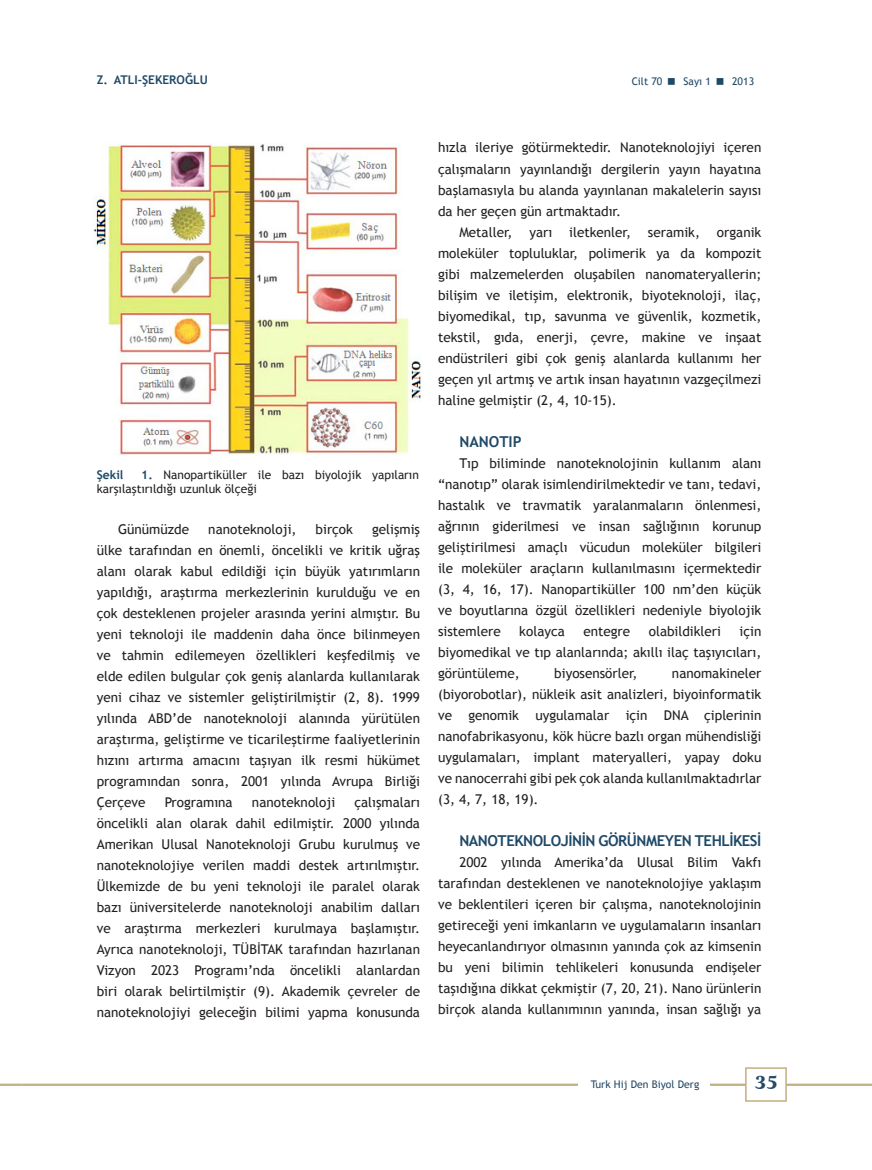
<style>
.page{position:relative;width:872px;height:1170px;background:#fff}
.page>*{position:absolute;margin:0;border:0;box-sizing:border-box;transform-origin:0 0}
.t1{font:900 18px "Arrus BT";color:#244a67}
.metin{font:700 15px "Trebuchet MS";letter-spacing:-.03em;color:#1e4967}
.metin-2{font:700 15px "Trebuchet MS";color:#1e4967}
.metin-3{font:13.5px/21px "Trebuchet MS";color:#231f20;text-align:justify}
.t2{font:12px/14.4px "Trebuchet MS";color:#231f20}
.metin-4{font:700 12px "Trebuchet MS";color:#1e4967}
.t3{font:10.5px "Trebuchet MS";color:#244a67}
.t4{font:10.5px "Trebuchet MS";color:#1e4967}
.s1{font-weight:700;color:#1e4967}
</style>
<div class="page">
<hr style="left:21px;top:1083px;width:851px;height:2px;background:#c4ae83">
<div style="left:745px;top:1067px;width:42px;height:34px;background:#fff;border:2px solid #c4ae83"></div>
<div style="left:578px;top:1077px;width:132px;height:17px;background:#fff"></div>
<hr style="left:0;top:1083px;width:21px;height:2px;background:#c4ae83">
<img style="left:94px;top:143px;width:327px;height:312px">
<p class="metin-4" style="left:97px;top:72px;width:113px">Z. ATLI-ŞEKEROĞLU</p>
<p class="t4" style="left:631px;top:75px;width:32px">Cilt 70</p>
<p class="t4" style="left:683px;top:75px;width:29px">Sayı 1</p>
<p class="t4" style="left:732px;top:75px;width:24px">2013</p>
<p class="metin-4" style="left:97px;top:467px;width:28px">Şekil</p>
<p class="t2" style="left:97px;top:467px;width:324px;text-indent:45px"><span class="s1">1.</span> Nanopartiküller ile bazı biyolojik yapıların karşılaştırıldığı uzunluk ölçeği</p>
<p class="metin-3" style="left:118px;top:518px;width:73px">Günümüzde</p>
<p class="metin-3" style="left:208px;top:518px;width:90px">nanoteknoloji,</p>
<p class="metin-3" style="left:316px;top:518px;width:39px">birçok</p>
<p class="metin-3" style="left:97px;top:518px;width:325px;text-indent:275px">gelişmiş ülke tarafından en önemli, öncelikli ve kritik uğraş alanı olarak kabul edildiği için büyük yatırımların yapıldığı, araştırma merkezlerinin kurulduğu ve en çok desteklenen projeler arasında yerini almıştır. Bu yeni teknoloji ile maddenin daha önce bilinmeyen ve tahmin edilemeyen özellikleri keşfedilmiş ve elde edilen bulgular çok geniş alanlarda kullanılarak yeni cihaz ve sistemler geliştirilmiştir (2, 8). 1999 yılında ABD’de nanoteknoloji alanında yürütülen araştırma, geliştirme ve ticarileştirme faaliyetlerinin hızını artırma amacını taşıyan ilk resmi hükümet programından sonra, 2001 yılında Avrupa Birliği Çerçeve</p>
<p class="metin-3" style="left:97px;top:791px;width:325px;text-indent:258px">çalışmaları öncelikli alan olarak dahil edilmiştir. 2000 yılında Amerikan Ulusal Nanoteknoloji Grubu kurulmuş ve nanoteknolojiye verilen maddi destek artırılmıştır.<br>Ülkemizde de bu yeni teknoloji ile paralel olarak bazı üniversitelerde nanoteknoloji anabilim dalları ve araştırma merkezleri kurulmaya başlamıştır.<br>Ayrıca nanoteknoloji, TÜBİTAK tarafından hazırlanan Vizyon 2023 Programı’nda öncelikli alanlardan biri olarak belirtilmiştir (9). Akademik çevreler de nanoteknolojiyi geleceğin bilimi yapma konusunda</p>
<p class="metin-3" style="left:165px;top:791px;width:70px">Programına</p>
<p class="metin-3" style="left:252px;top:791px;width:85px">nanoteknoloji</p>
<p class="metin-3" style="left:438px;top:137px;width:325px">hızla ileriye götürmektedir. Nanoteknolojiyi içeren çalışmaların yayınlandığı dergilerin yayın hayatına başlamasıyla bu alanda yayınlanan makalelerin sayısı da her geçen gün artmaktadır.</p>
<p class="metin-3" style="left:459px;top:221px;width:54px">Metaller,</p>
<p class="metin-3" style="left:529px;top:221px;width:24px">yarı</p>
<p class="metin-3" style="left:569px;top:221px;width:63px">iletkenler,</p>
<p class="metin-3" style="left:648px;top:221px;width:53px">seramik,</p>
<p class="metin-3" style="left:438px;top:221px;width:325px;text-indent:279px">organik moleküler topluluklar, polimerik ya da kompozit gibi malzemelerden oluşabilen nanomateryallerin; bilişim ve iletişim, elektronik, biyoteknoloji, ilaç, biyomedikal, tıp, savunma ve güvenlik, kozmetik, tekstil, gıda, enerji, çevre, makine ve inşaat endüstrileri gibi çok geniş alanlarda kullanımı her geçen yıl artmış ve artık insan hayatının vazgeçilmezi haline gelmiştir (2, 4, 10-15).</p>
<p class="metin-2" style="left:459px;top:432px;width:64px">NANOTIP</p>
<p class="metin-3" style="left:438px;top:452px;width:325px;text-indent:21px">Tıp biliminde nanoteknolojinin kullanım alanı “nanotıp” olarak isimlendirilmektedir ve tanı, tedavi, hastalık ve travmatik yaralanmaların önlenmesi, ağrının giderilmesi ve insan sağlığının korunup geliştirilmesi amaçlı vücudun moleküler bilgileri ile moleküler araçların kullanılmasını içermektedir (3, 4, 16, 17). Nanopartiküller 100 nm’den küçük ve boyutlarına özgül özellikleri nedeniyle biyolojik sistemlere</p>
<p class="metin-3" style="left:519px;top:620px;width:47px">kolayca</p>
<p class="metin-3" style="left:583px;top:620px;width:48px">entegre</p>
<p class="metin-3" style="left:649px;top:620px;width:74px">olabildikleri</p>
<p class="metin-3" style="left:438px;top:620px;width:325px;text-indent:301px">için biyomedikal ve tıp alanlarında; akıllı ilaç taşıyıcıları, görüntüleme,</p>
<p class="metin-3" style="left:554px;top:662px;width:85px">biyosensörler,</p>
<p class="metin-3" style="left:438px;top:662px;width:325px;text-indent:234px">nanomakineler (biyorobotlar), nükleik asit analizleri, biyoinformatik ve genomik uygulamalar için DNA çiplerinin nanofabrikasyonu, kök hücre bazlı organ mühendisliği uygulamaları, implant materyalleri, yapay doku ve nanocerrahi gibi pek çok alanda kullanılmaktadırlar (3, 4, 7, 18, 19).</p>
<p class="metin" style="left:459px;top:831px;width:303px">NANOTEKNOLOJİNİN GÖRÜNMEYEN TEHLİKESİ</p>
<p class="metin-3" style="left:438px;top:851px;width:325px;text-indent:21px">2002 yılında Amerika’da Ulusal Bilim Vakfı tarafından desteklenen ve nanoteknolojiye yaklaşım ve beklentileri içeren bir çalışma, nanoteknolojinin getireceği yeni imkanların ve uygulamaların insanları heyecanlandırıyor olmasının yanında çok az kimsenin bu yeni bilimin tehlikeleri konusunda endişeler taşıdığına dikkat çekmiştir (7, 20, 21). Nano ürünlerin birçok alanda kullanımının yanında, insan sağlığı ya</p>
<p class="t3" style="left:591px;top:1078px;width:110px">Turk Hij Den Biyol Derg</p>
<h1 class="t1" style="left:754px;top:1071px;width:25px">35</h1>
</div>
